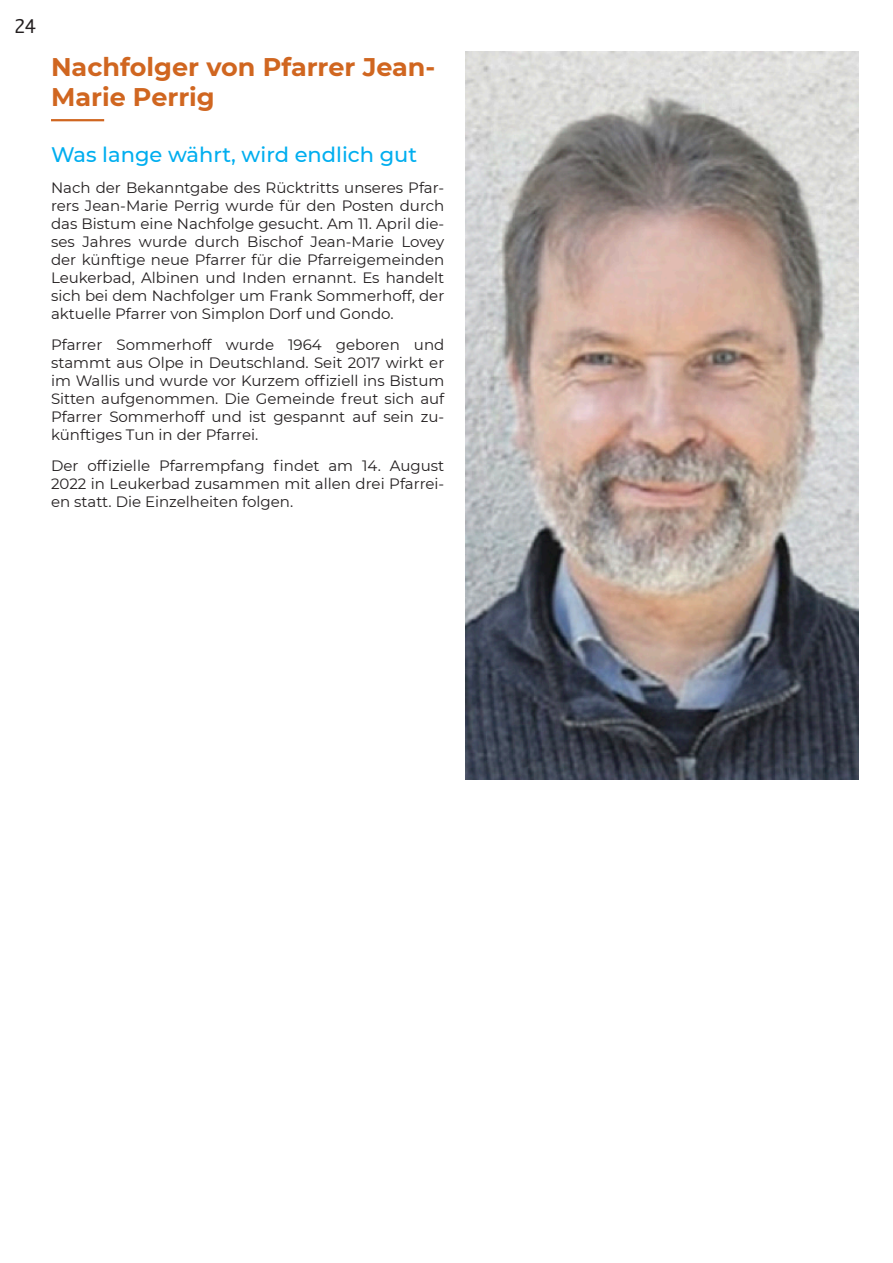
<style>
.page{position:relative;width:893px;height:1263px;background:#fff}
.page>*{position:absolute;margin:0;border:0;box-sizing:border-box;transform-origin:0 0}
.Titel_Num{font:700 25.5px/30.6px "Montserrat";color:#d06620}
.Untertitel{font:500 21px "Montserrat";color:#00aeef}
.t1{font:18px "Monaco";color:#231f20}
.Fliess{font:15px/18px "Montserrat";color:#231f20;text-align:justify}
</style>
<div class="page">
<hr style="left:51px;top:119px;width:53px;height:2px;background:#d06620">
<img style="left:466px;top:51px;width:393px;height:728px">
<p class="t1" style="left:14px;top:11px;width:23px">24</p>
<p class="Titel_Num" style="left:51px;top:50px;width:386px">Nachfolger von Pfarrer Jean-<br>Marie Perrig</p>
<p class="Untertitel" style="left:51px;top:140px;width:368px">Was lange währt, wird endlich gut</p>
<p class="Fliess" style="left:51px;top:178px;width:395px">Nach der Bekanntgabe des Rücktritts unseres Pfar&shy;rers Jean-Marie Perrig wurde für den Posten durch das Bistum eine Nachfolge gesucht. Am 11. April die&shy;ses Jahres wurde durch Bischof Jean-Marie Lovey der künftige neue Pfarrer für die Pfarreigemeinden Leukerbad, Albinen und Inden ernannt. Es handelt sich bei dem Nachfolger um Frank Sommerhoff, der aktuelle Pfarrer von Simplon Dorf und Gondo.</p>
<p class="Fliess" style="left:51px;top:335px;width:395px">Pfarrer Sommerhoff wurde 1964 geboren und stammt aus Olpe in Deutschland. Seit 2017 wirkt er im Wallis und wurde vor Kurzem offiziell ins Bistum Sitten aufgenommen. Die Gemeinde freut sich auf Pfarrer Sommerhoff und ist gespannt auf sein zu&shy;künftiges Tun in der Pfarrei.</p>
<p class="Fliess" style="left:51px;top:456px;width:395px">Der offizielle Pfarrempfang findet am 14. August 2022 in Leukerbad zusammen mit allen drei Pfarrei&shy;en statt. Die Einzelheiten folgen.</p>
</div>
